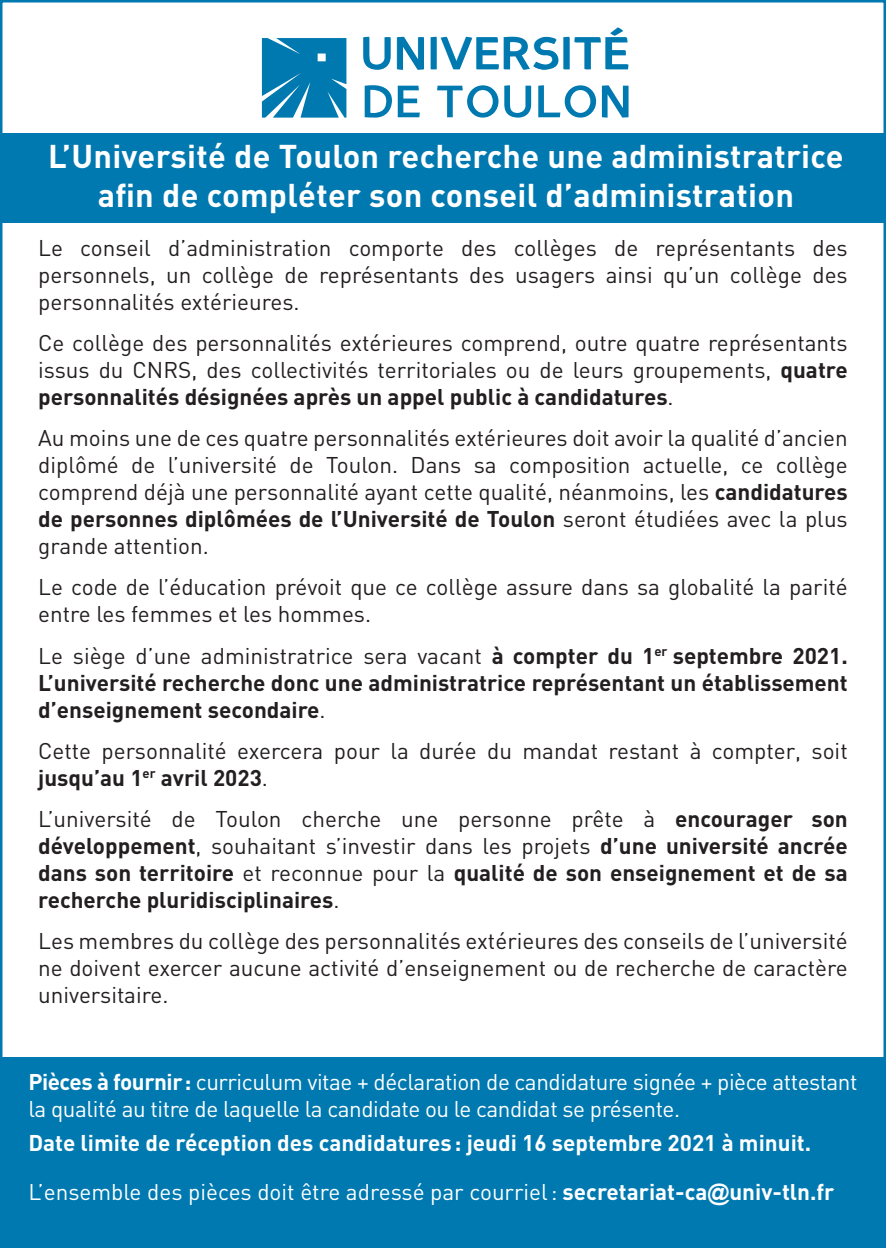
<style>
.page{position:relative;width:886px;height:1248px;background:#fff}
.page>*{position:absolute;margin:0;border:0;box-sizing:border-box;transform-origin:0 0}
.t1{font:700 45.5px "Perspective Sans";color:#0079b0}
.t2{font:700 32.5px/39px "DIN";letter-spacing:.01em;color:#fff;text-align:center}
.t3{font:22.5px/27px "DIN";color:#231f20;text-align:justify}
.t4{font:700 22.5px/27px "DIN";color:#231f20;text-align:justify}
.t5{font:700 22.5px/48.2px "DIN";color:#fff}
.t6{font:22.5px/27px "DIN";letter-spacing:-.02em;color:#fff}
.s1{font-weight:700}
.s2{font-weight:400}
.s3{font-family:"Arial"}
</style>
<div class="page">
<div style="left:0;top:132px;width:886px;height:90px;background:#0079b0"></div>
<div style="left:0;top:1057px;width:886px;height:190px;background:#0079b0"></div>
<svg style="left:262px;top:38px;width:84px;height:80px;background:#1885b7"></svg>
<svg style="left:364px;top:37px;width:26px;height:33px"></svg>
<svg style="left:397px;top:37px;width:27px;height:33px"></svg>
<div style="left:431px;top:37px;width:5px;height:32px;background:#0079b0"></div>
<svg style="left:441px;top:37px;width:117px;height:33px"></svg>
<div style="left:564px;top:37px;width:6px;height:32px;background:#0079b0"></div>
<svg style="left:575px;top:28px;width:53px;height:41px"></svg>
<svg style="left:365px;top:85px;width:27px;height:33px"></svg>
<svg style="left:398px;top:86px;width:22px;height:31px"></svg>
<svg style="left:437px;top:85px;width:61px;height:33px"></svg>
<svg style="left:504px;top:85px;width:27px;height:33px"></svg>
<svg style="left:538px;top:85px;width:58px;height:33px"></svg>
<svg style="left:602px;top:85px;width:26px;height:33px"></svg>
<h1 class="t1" style="left:360px;top:27px;width:271px">UNIVERSITÉ</h1>
<h2 class="t2" style="left:48px;top:135px;width:797px">L’Université de Toulon recherche une administratrice afin de compléter son conseil d’administration</h2>
<p class="t3" style="left:38px;top:233px;width:811px">Le conseil d’administration comporte des collèges de représentants des personnels, un collège de représentants des usagers ainsi qu’un collège des personnalités extérieures.</p>
<p class="t3" style="left:38px;top:329px;width:811px">Ce collège des personnalités extérieures comprend, outre quatre représentants issus du CNRS, des collectivités territoriales ou de leurs groupements, <span class="s1">quatre personnalités désignées après un appel public à candidatures</span>.</p>
<p class="t3" style="left:38px;top:424px;width:811px">Au moins une de ces quatre personnalités extérieures doit avoir la qualité d’ancien diplômé de l’université de Toulon. Dans sa composition actuelle, ce collège comprend déjà une personnalité ayant cette qualité, néanmoins, les <span class="s1">candidatures de personnes diplômées de l’Université de Toulon</span> seront étudiées avec la plus grande attention.</p>
<p class="t3" style="left:38px;top:573px;width:811px">Le code de l’éducation prévoit que ce collège assure dans sa globalité la parité entre les femmes et les hommes.</p>
<p class="t4" style="left:38px;top:641px;width:811px"><span class="s2">Le siège d’une administratrice sera vacant</span> à compter du 1<sup>er</sup> septembre 2021.<br>L’université recherche donc une administratrice représentant un établissement d’enseignement secondaire<span class="s2">.</span></p>
<p class="t3" style="left:38px;top:736px;width:811px">Cette personnalité exercera pour la durée du mandat restant à compter, soit <span class="s1">jusqu’au 1</span><sup>er</sup> <span class="s1">avril 2023</span>.</p>
<p class="t4" style="left:38px;top:804px;width:811px"><span class="s2">L’université de Toulon cherche une personne prête à</span> encourager son développement<span class="s2">, souhaitant s’investir dans les projets</span> d’une université ancrée dans son territoire <span class="s2">et reconnue pour la</span> qualité de son enseignement et de sa recherche pluridisciplinaires<span class="s2">.</span></p>
<p class="t3" style="left:38px;top:927px;width:811px">Les membres du collège des personnalités extérieures des conseils de l’université ne doivent exercer aucune activité d’enseignement ou de recherche de caractère universitaire.</p>
<p class="t6" style="left:28px;top:1068px;width:831px"><span class="s1">Pièces à fournir:</span> curriculum vitae + déclaration de candidature signée + pièce attestant la qualité au titre de laquelle la candidate ou le candidat se présente.</p>
<p class="t5" style="left:28px;top:1117px;width:808px">Date limite de réception des candidatures: jeudi 16 septembre 2021 à minuit.<br><span class="s2">L’ensemble des pièces doit être adressé par courriel:</span> secretariat-ca<span class="s3">@</span>univ-tln.fr</p>
</div>
